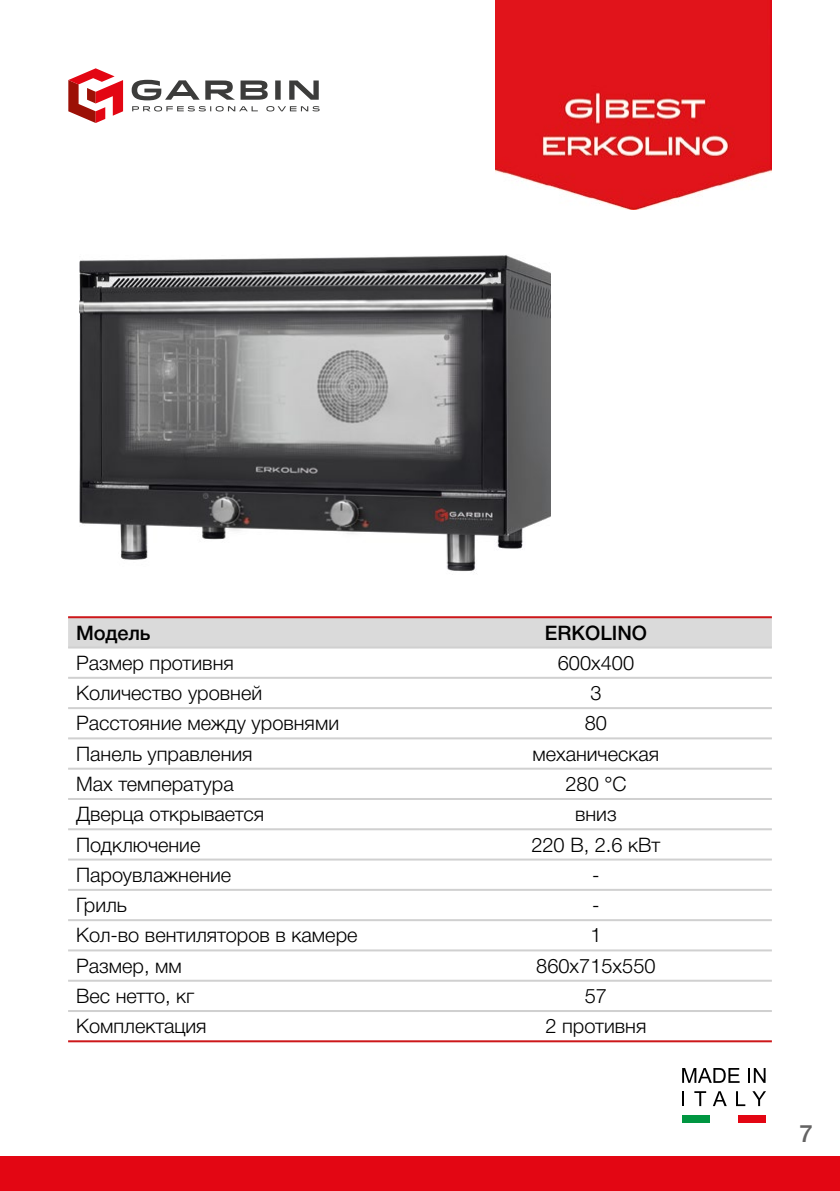
<style>
.page{position:relative;width:840px;height:1191px;background:#fff}
.page>*{position:absolute;margin:0;border:0;box-sizing:border-box;transform-origin:0 0}
.t1{font:500 24px "Helvetica Neue Cyr";color:#646363}
.t2{font:300 20px "Helvetica Neue Cyr";color:#000}
.t3{font:500 20px "Helvetica Neue Cyr";color:#000}
</style>
<div class="page">
<svg style="left:68px;top:68px;width:55px;height:55px"></svg>
<svg style="left:132px;top:80px;width:186px;height:20px"></svg>
<svg style="left:132px;top:106px;width:126px;height:5px"></svg>
<svg style="left:266px;top:106px;width:53px;height:5px"></svg>
<div style="left:0;top:1157px;width:839px;height:34px;background:#e30613"></div>
<div style="left:68px;top:618px;width:703px;height:28px;background:#dadada"></div>
<hr style="left:68px;top:616px;width:352px;height:2px;background:#cd171a">
<hr style="left:420px;top:616px;width:351px;height:2px;background:#cd171a">
<hr style="left:68px;top:1040px;width:352px;height:2px;background:#cd171a">
<hr style="left:420px;top:1040px;width:351px;height:2px;background:#cd171a">
<hr style="left:68px;top:646px;width:352px;height:2px;background:#d0d0d0">
<hr style="left:420px;top:646px;width:351px;height:2px;background:#d0d0d0">
<hr style="left:68px;top:677px;width:352px;height:2px;background:#d0d0d0">
<hr style="left:420px;top:677px;width:351px;height:2px;background:#d0d0d0">
<hr style="left:68px;top:707px;width:352px;height:2px;background:#d0d0d0">
<hr style="left:420px;top:707px;width:351px;height:2px;background:#d0d0d0">
<hr style="left:68px;top:737px;width:352px;height:2px;background:#d0d0d0">
<hr style="left:420px;top:737px;width:351px;height:2px;background:#d0d0d0">
<hr style="left:68px;top:767px;width:352px;height:2px;background:#d0d0d0">
<hr style="left:420px;top:767px;width:351px;height:2px;background:#d0d0d0">
<hr style="left:68px;top:798px;width:352px;height:2px;background:#d0d0d0">
<hr style="left:420px;top:798px;width:351px;height:2px;background:#d0d0d0">
<hr style="left:68px;top:828px;width:352px;height:2px;background:#d0d0d0">
<hr style="left:420px;top:828px;width:351px;height:2px;background:#d0d0d0">
<hr style="left:68px;top:858px;width:352px;height:2px;background:#d0d0d0">
<hr style="left:420px;top:858px;width:351px;height:2px;background:#d0d0d0">
<hr style="left:68px;top:889px;width:352px;height:2px;background:#d0d0d0">
<hr style="left:420px;top:889px;width:351px;height:2px;background:#d0d0d0">
<hr style="left:68px;top:919px;width:352px;height:2px;background:#d0d0d0">
<hr style="left:420px;top:919px;width:351px;height:2px;background:#d0d0d0">
<hr style="left:68px;top:949px;width:352px;height:2px;background:#d0d0d0">
<hr style="left:420px;top:949px;width:351px;height:2px;background:#d0d0d0">
<hr style="left:68px;top:979px;width:352px;height:2px;background:#d0d0d0">
<hr style="left:420px;top:979px;width:351px;height:2px;background:#d0d0d0">
<hr style="left:68px;top:1010px;width:352px;height:2px;background:#d0d0d0">
<hr style="left:420px;top:1010px;width:351px;height:2px;background:#d0d0d0">
<img style="left:495px;top:0;width:276px;height:210px">
<img style="left:79px;top:191px;width:471px;height:380px">
<svg style="left:682px;top:1068px;width:57px;height:14px"></svg>
<svg style="left:748px;top:1068px;width:17px;height:14px"></svg>
<svg style="left:682px;top:1091px;width:1px;height:15px"></svg>
<svg style="left:694px;top:1091px;width:11px;height:15px"></svg>
<svg style="left:713px;top:1091px;width:13px;height:15px"></svg>
<svg style="left:736px;top:1091px;width:9px;height:15px"></svg>
<svg style="left:752px;top:1091px;width:13px;height:15px"></svg>
<div style="left:681px;top:1115px;width:28px;height:7px;background:#009641"></div>
<div style="left:737px;top:1115px;width:28px;height:7px;background:#e30613"></div>
<p class="t3" style="left:76px;top:621px;width:76px">Модель</p>
<p class="t3" style="left:544px;top:621px;width:104px">ERKOLINO</p>
<p class="t2" style="left:76px;top:652px;width:159px">Размер противня</p>
<p class="t2" style="left:557px;top:652px;width:78px">600х400</p>
<p class="t2" style="left:76px;top:682px;width:187px">Количество уровней</p>
<p class="t2" style="left:590px;top:682px;width:13px">3</p>
<p class="t2" style="left:76px;top:712px;width:264px">Расстояние между уровнями</p>
<p class="t2" style="left:584px;top:712px;width:24px">80</p>
<p class="t2" style="left:76px;top:742px;width:178px">Панель управления</p>
<p class="t2" style="left:532px;top:742px;width:128px">механическая</p>
<p class="t2" style="left:76px;top:773px;width:159px">Max температура</p>
<p class="t2" style="left:565px;top:773px;width:62px">280 °С</p>
<p class="t2" style="left:76px;top:803px;width:189px">Дверца открывается</p>
<p class="t2" style="left:574px;top:803px;width:43px">вниз</p>
<p class="t2" style="left:76px;top:833px;width:126px">Подключение</p>
<p class="t2" style="left:531px;top:833px;width:130px">220 В, 2.6 кВт</p>
<p class="t2" style="left:76px;top:863px;width:157px">Пароувлажнение</p>
<p class="t2" style="left:592px;top:863px;width:9px">-</p>
<p class="t2" style="left:76px;top:894px;width:52px">Гриль</p>
<p class="t2" style="left:592px;top:894px;width:9px">-</p>
<p class="t2" style="left:76px;top:924px;width:283px">Кол-во вентиляторов в камере</p>
<p class="t2" style="left:590px;top:924px;width:13px">1</p>
<p class="t2" style="left:76px;top:954px;width:107px">Размер, мм</p>
<p class="t2" style="left:536px;top:954px;width:121px">860х715х550</p>
<p class="t2" style="left:76px;top:985px;width:120px">Вес нетто, кг</p>
<p class="t2" style="left:584px;top:985px;width:24px">57</p>
<p class="t2" style="left:76px;top:1015px;width:132px">Комплектация</p>
<p class="t2" style="left:545px;top:1015px;width:102px">2 противня</p>
<p class="t1" style="left:799px;top:1119px;width:15px">7</p>
</div>
